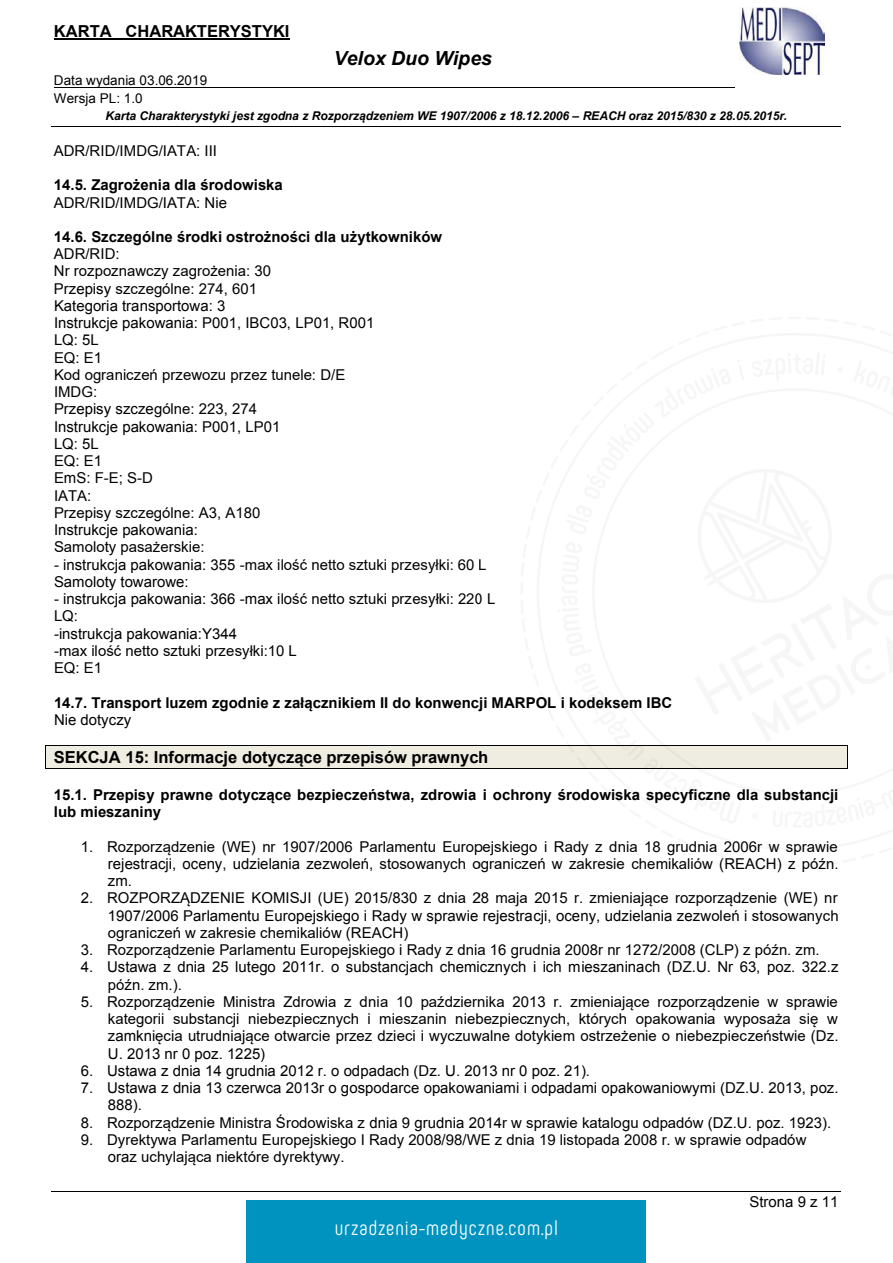
<style>
.page{position:relative;width:893px;height:1263px;background:#fff}
.page>*{position:absolute;margin:0;border:0;box-sizing:border-box;transform-origin:0 0}
.t1{font:21px "Phenomena";letter-spacing:.05em;color:#fff}
.t2{font:italic 700 19.5px "Arial";color:#000}
.t3{font:700 16.5px "Arial";color:#000}
.t4{font:15px/17.2px "Arial";color:#000}
.t5{font:700 15px/17.2px "Arial";color:#000}
.t6{font:13.5px/17.9px "Arial";color:#000}
.t7{font:italic 700 12px "Arial";letter-spacing:-.005em;color:#000}
</style>
<div class="page">
<hr style="left:54px;top:39px;width:236px;height:1px;background:#000">
<hr style="left:54px;top:87px;width:680px;height:1px;background:#000">
<hr style="left:52px;top:126px;width:789px;height:1px;background:#000">
<hr style="left:52px;top:1191px;width:789px;height:1px;background:#000">
<img style="left:740px;top:8px;width:84px;height:66px">
<div style="left:46px;top:746px;width:801px;height:22px;background:#efece1"></div>
<hr style="left:46px;top:745px;width:801px;height:1px;background:#000">
<hr style="left:46px;top:768px;width:801px;height:1px;background:#000">
<svg style="left:45px;top:745px;width:1px;height:24px"></svg>
<div style="left:247px;top:1201px;width:399px;height:62px;background:#0093bf"></div>
<p class="t3" style="left:54px;top:20px;width:237px">KARTA CHARAKTERYSTYKI</p>
<h2 class="t2" style="left:334px;top:46px;width:160px">Velox Duo Wipes</h2>
<p class="t6" style="left:54px;top:72px;width:155px">Data wydania 03.06.2019<br>Wersja PL: 1.0</p>
<p class="t7" style="left:106px;top:108px;width:683px">Karta Charakterystyki jest zgodna z Rozporządzeniem WE 1907/2006 z 18.12.2006 – REACH oraz 2015/830 z 28.05.2015r.</p>
<p class="t4" style="left:54px;top:142px;width:165px">ADR/RID/IMDG/IATA: III</p>
<p class="t5" style="left:54px;top:176px;width:230px">14.5. Zagrożenia dla środowiska</p>
<p class="t4" style="left:54px;top:194px;width:175px">ADR/RID/IMDG/IATA: Nie</p>
<p class="t5" style="left:54px;top:228px;width:390px">14.6. Szczególne środki ostrożności dla użytkowników</p>
<p class="t4" style="left:54px;top:245px;width:322px">ADR/RID:<br>Nr rozpoznawczy zagrożenia: 30<br>Przepisy szczególne: 274, 601<br>Kategoria transportowa: 3<br>Instrukcje pakowania: P001, IBC03, LP01, R001<br>LQ: 5L<br>EQ: E1<br>Kod ograniczeń przewozu przez tunele: D/E<br>IMDG:<br>Przepisy szczególne: 223, 274<br>Instrukcje pakowania: P001, LP01<br>LQ: 5L<br>EQ: E1<br>EmS: F-E; S-D<br>IATA:<br>Przepisy szczególne: A3, A180<br>Instrukcje pakowania:<br>Samoloty pasażerskie:</p>
<p class="t4" style="left:54px;top:556px;width:435px">- instrukcja pakowania: 355 -max ilość netto sztuki przesyłki: 60 L<br>Samoloty towarowe:</p>
<p class="t4" style="left:54px;top:590px;width:443px">- instrukcja pakowania: 366 -max ilość netto sztuki przesyłki: 220 L<br>LQ:<br>-instrukcja pakowania:Y344<br>-max ilość netto sztuki przesyłki:10 L<br>EQ: E1</p>
<p class="t5" style="left:54px;top:694px;width:620px">14.7. Transport luzem zgodnie z załącznikiem II do konwencji MARPOL i kodeksem IBC</p>
<p class="t4" style="left:54px;top:711px;width:79px">Nie dotyczy</p>
<p class="t3" style="left:54px;top:746px;width:436px">SEKCJA 15: Informacje dotyczące przepisów prawnych</p>
<p class="t5" style="left:54px;top:786px;width:786px">15.1. Przepisy prawne dotyczące bezpieczeństwa, zdrowia i ochrony środowiska specyficzne dla substancji lub mieszaniny</p>
<p class="t4" style="left:108px;top:838px;width:732px;text-align:justify;text-indent:-27px">1. Rozporządzenie (WE) nr 1907/2006 Parlamentu Europejskiego i Rady z dnia 18 grudnia 2006r w sprawie rejestracji, oceny, udzielania zezwoleń, stosowanych ograniczeń w zakresie chemikaliów (REACH) z późn. zm.</p>
<p class="t4" style="left:108px;top:890px;width:732px;text-align:justify;text-indent:-27px">2. ROZPORZĄDZENIE KOMISJI (UE) 2015/830 z dnia 28 maja 2015 r. zmieniające rozporządzenie (WE) nr 1907/2006 Parlamentu Europejskiego i Rady w sprawie rejestracji, oceny, udzielania zezwoleń i stosowanych ograniczeń w zakresie chemikaliów (REACH)</p>
<p class="t4" style="left:81px;top:941px;width:740px">3. Rozporządzenie Parlamentu Europejskiego i Rady z dnia 16 grudnia 2008r nr 1272/2008 (CLP) z późn. zm.</p>
<p class="t4" style="left:108px;top:958px;width:732px;text-indent:-27px">4. Ustawa z dnia 25 lutego 2011r. o substancjach chemicznych i ich mieszaninach (DZ.U. Nr 63, poz. 322.z późn. zm.).</p>
<p class="t4" style="left:108px;top:993px;width:732px;text-align:justify;text-indent:-27px">5. Rozporządzenie Ministra Zdrowia z dnia 10 października 2013 r. zmieniające rozporządzenie w sprawie kategorii substancji niebezpiecznych i mieszanin niebezpiecznych, których opakowania wyposaża się w zamknięcia utrudniające otwarcie przez dzieci i wyczuwalne dotykiem ostrzeżenie o niebezpieczeństwie (Dz.<br>U. 2013 nr 0 poz. 1225)</p>
<p class="t4" style="left:81px;top:1062px;width:511px">6. Ustawa z dnia 14 grudnia 2012 r. o odpadach (Dz. U. 2013 nr 0 poz. 21).</p>
<p class="t4" style="left:108px;top:1079px;width:732px;text-indent:-27px">7. Ustawa z dnia 13 czerwca 2013r o gospodarce opakowaniami i odpadami opakowaniowymi (DZ.U. 2013, poz.<br>888).</p>
<p class="t4" style="left:81px;top:1114px;width:752px">8. Rozporządzenie Ministra Środowiska z dnia 9 grudnia 2014r w sprawie katalogu odpadów (DZ.U. poz. 1923).</p>
<p class="t4" style="left:108px;top:1131px;width:700px;text-indent:-27px">9. Dyrektywa Parlamentu Europejskiego I Rady 2008/98/WE z dnia 19 listopada 2008 r. w sprawie odpadów oraz uchylająca niektóre dyrektywy.</p>
<h1 class="t1" style="left:335px;top:1215px;width:225px">urzadzenia-medyczne.com.pl</h1>
<p class="t4" style="left:749px;top:1193px;width:91px">Strona 9 z 11</p>
</div>
